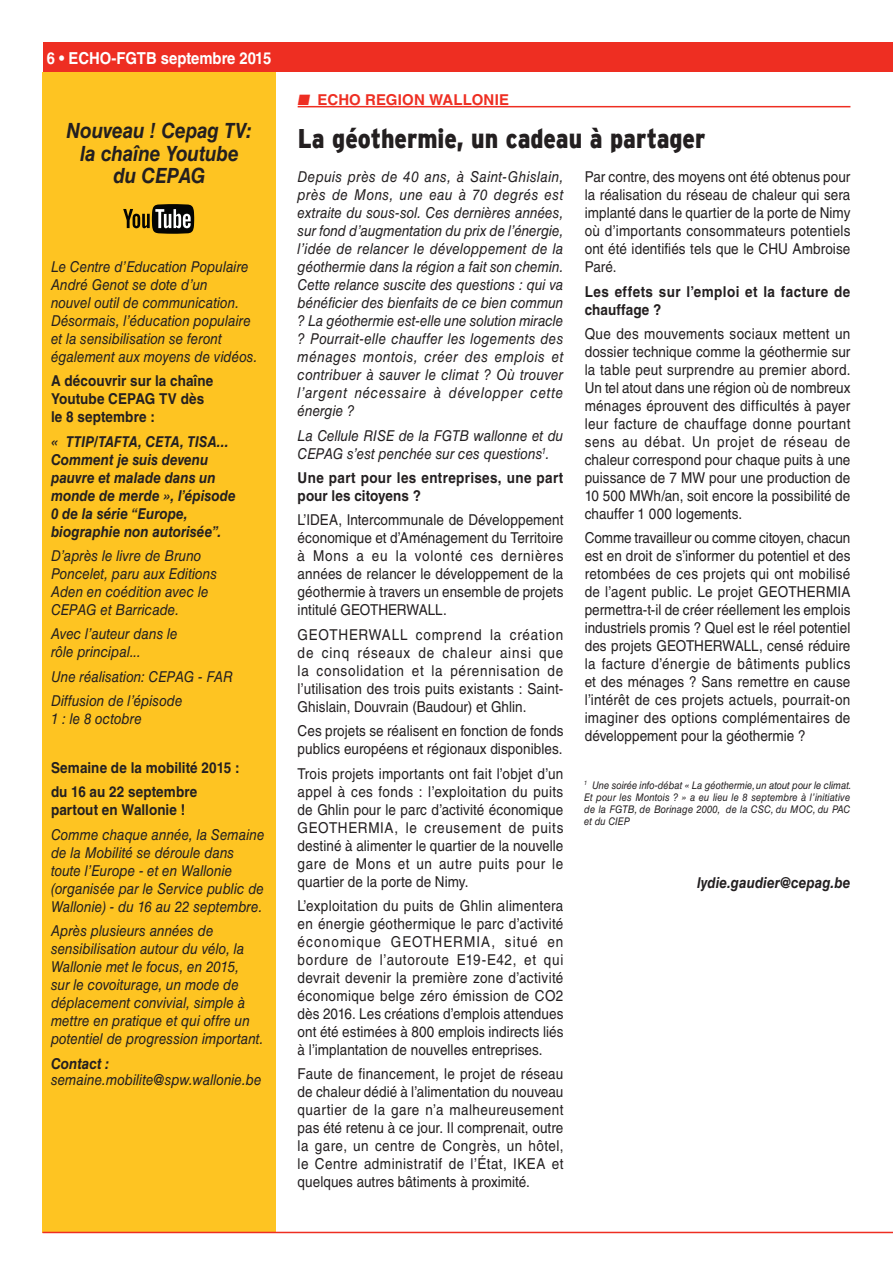
<style>
.page{position:relative;width:893px;height:1263px;background:#fff}
.page>*{position:absolute;margin:0;border:0;box-sizing:border-box;transform-origin:0 0}
.TITEL_18_20{font:900 27px "Interstate";color:#231f20;scale:.85 1}
.KADERTEKST_10_12{font:italic 700 21px/22.5px "Helvetica LT Std";letter-spacing:-.005em;color:#231f20;text-align:center;scale:.9 1}
.t1{font:700 16.5px "Helvetica LT Std";color:#fff;scale:.9 1}
.BODY_ECHO_10_12{font:15px/18px "Helvetica LT Std";letter-spacing:.005em;color:#231f20;text-align:justify;scale:.9 1}
.KADERTEKST_10_12-2{font:italic 15px/18px "Helvetica LT Std";color:#231f20;scale:.9 1}
.BODY_ECHO_10_12-2{font:italic 15px/18px "Helvetica LT Std";letter-spacing:.005em;color:#231f20;text-align:justify;scale:.9 1}
.KADERTEKST_10_12-3{font:italic 700 15px/18px "Helvetica LT Std";letter-spacing:.005em;color:#231f20;scale:.9 1}
.KADERTEKST_10_12-4{font:700 15px/18px "Helvetica LT Std";letter-spacing:.005em;color:#231f20;scale:.9 1}
.BODY_ECHO_10_12-3{font:700 15px/18px "Helvetica LT Std";letter-spacing:.025em;color:#231f20;scale:.9 1}
.BODY_ECHO_10_12-4{font:italic 700 15px "Helvetica LT Std";letter-spacing:.005em;color:#231f20;scale:.9 1}
.t2{font:700 15px "Helvetica LT Std";letter-spacing:.01em;color:#ee2e22}
.voetnoot{font:italic 10.5px/12px "Helvetica LT Std";letter-spacing:.005em;color:#231f20;text-align:justify;scale:.9 1}
</style>
<div class="page">
<div style="left:43px;top:43px;width:850px;height:29px;background:#ee2e22"></div>
<div style="left:43px;top:72px;width:233px;height:1161px;background:#fec422"></div>
<hr style="left:43px;top:1232px;width:850px;height:1px;background:#ee2e22">
<hr style="left:298px;top:106px;width:552px;height:1px;background:#ee2e22">
<svg style="left:123px;top:204px;width:71px;height:30px"></svg>
<p class="t1" style="left:47px;top:48px;width:251px">6 • ECHO-FGTB septembre 2015</p>
<p class="KADERTEKST_10_12" style="left:67px;top:119px;width:208px">Nouveau ! Cepag TV: la chaîne Youtube du CEPAG</p>
<p class="KADERTEKST_10_12-2" style="left:51px;top:258px;width:231px">Le Centre d’Education Populaire<br>André Genot se dote d’un<br>nouvel outil de communication.<br>Désormais, l’éducation populaire et la sensibilisation se feront également aux moyens de vidéos.</p>
<p class="KADERTEKST_10_12-4" style="left:51px;top:372px;width:182px">A découvrir sur la chaîne<br>Youtube CEPAG TV dès le 8 septembre :</p>
<p class="KADERTEKST_10_12-3" style="left:51px;top:432px;width:207px">« TTIP/TAFTA, CETA, TISA...<br>Comment je suis devenu pauvre et malade dans un monde de merde », l’épisode<br>0 de la série “Europe, biographie non autorisée”.</p>
<p class="KADERTEKST_10_12-2" style="left:51px;top:547px;width:186px">D’après le livre de Bruno<br>Poncelet, paru aux Editions<br>Aden en coédition avec le<br>CEPAG et Barricade.</p>
<p class="KADERTEKST_10_12-2" style="left:51px;top:625px;width:142px">Avec l’auteur dans le rôle principal...</p>
<p class="KADERTEKST_10_12-2" style="left:51px;top:667px;width:204px">Une réalisation: CEPAG - FAR</p>
<p class="KADERTEKST_10_12-2" style="left:51px;top:692px;width:148px">Diffusion de l’épisode<br>1 : le 8 octobre</p>
<p class="KADERTEKST_10_12-4" style="left:51px;top:758px;width:211px">Semaine de la mobilité 2015 :</p>
<p class="KADERTEKST_10_12-4" style="left:51px;top:783px;width:164px">du 16 au 22 septembre partout en Wallonie !</p>
<p class="KADERTEKST_10_12-2" style="left:51px;top:825px;width:239px">Comme chaque année, la Semaine de la Mobilité se déroule dans toute l’Europe - et en Wallonie (organisée par le Service public de<br>Wallonie) - du 16 au 22 septembre.</p>
<p class="KADERTEKST_10_12-2" style="left:51px;top:922px;width:238px">Après plusieurs années de sensibilisation autour du vélo, la<br>Wallonie met le focus, en 2015,<br>sur le covoiturage, un mode de déplacement convivial, simple à mettre en pratique et qui offre un potentiel de progression important.</p>
<p class="KADERTEKST_10_12-3" style="left:51px;top:1054px;width:67px">Contact :</p>
<p class="KADERTEKST_10_12-2" style="left:51px;top:1071px;width:236px">semaine.mobilite@spw.wallonie.be</p>
<p class="t2" style="left:298px;top:90px;width:213px">■ ECHO REGION WALLONIE</p>
<p class="TITEL_18_20" style="left:298px;top:123px;width:481px">La géothermie, un cadeau à partager</p>
<p class="BODY_ECHO_10_12-2" style="left:298px;top:168px;width:297px">Depuis près de 40 ans, à Saint-Ghislain, près de Mons, une eau à 70 degrés est extraite du sous-sol. Ces dernières années, sur fond d’augmentation du prix de l’énergie, l’idée de relancer le développement de la géothermie dans la région a fait son chemin.<br>Cette relance suscite des questions : qui va bénéficier des bienfaits de ce bien commun ? La géothermie est-elle une solution miracle ? Pourrait-elle chauffer les logements des ménages montois, créer des emplois et contribuer à sauver le climat ? Où trouver l’argent nécessaire à développer cette énergie ?</p>
<p class="BODY_ECHO_10_12-2" style="left:298px;top:426px;width:297px">La Cellule RISE de la FGTB wallonne et du<br>CEPAG s’est penchée sur ces questions<sup>1</sup>.</p>
<p class="BODY_ECHO_10_12-3" style="left:298px;top:469px;width:297px">Une part pour les entreprises, une part pour les citoyens ?</p>
<p class="BODY_ECHO_10_12" style="left:298px;top:511px;width:297px">L’IDEA, Intercommunale de Développement économique et d’Aménagement du Territoire à Mons a eu la volonté ces dernières années de relancer le développement de la géothermie à travers un ensemble de projets intitulé GEOTHERWALL.</p>
<p class="BODY_ECHO_10_12" style="left:298px;top:625px;width:297px">GEOTHERWALL comprend la création de cinq réseaux de chaleur ainsi que la consolidation et la pérennisation de l’utilisation des trois puits existants : Saint-Ghislain, Douvrain (Baudour) et Ghlin.</p>
<p class="BODY_ECHO_10_12" style="left:298px;top:722px;width:297px">Ces projets se réalisent en fonction de fonds publics européens et régionaux disponibles.</p>
<p class="BODY_ECHO_10_12" style="left:298px;top:764px;width:297px">Trois projets importants ont fait l’objet d’un appel à ces fonds : l’exploitation du puits de Ghlin pour le parc d’activité économique GEOTHERMIA, le creusement de puits destiné à alimenter le quartier de la nouvelle gare de Mons et un autre puits pour le quartier de la porte de Nimy.</p>
<p class="BODY_ECHO_10_12" style="left:298px;top:897px;width:297px">L’exploitation du puits de Ghlin alimentera en énergie géothermique le parc d’activité économique GEOTHERMIA, situé en bordure de l’autoroute E19-E42, et qui devrait devenir la première zone d’activité économique belge zéro émission de CO2 dès 2016. Les créations d’emplois attendues ont été estimées à 800 emplois indirects liés à l’implantation de nouvelles entreprises.</p>
<p class="BODY_ECHO_10_12" style="left:298px;top:1065px;width:297px">Faute de financement, le projet de réseau de chaleur dédié à l’alimentation du nouveau quartier de la gare n’a malheureusement pas été retenu à ce jour. Il comprenait, outre la gare, un centre de Congrès, un hôtel, le Centre administratif de l’État, IKEA et quelques autres bâtiments à proximité.</p>
<p class="BODY_ECHO_10_12" style="left:585px;top:168px;width:297px">Par contre, des moyens ont été obtenus pour la réalisation du réseau de chaleur qui sera implanté dans le quartier de la porte de Nimy où d’importants consommateurs potentiels ont été identifiés tels que le CHU Ambroise Paré.</p>
<p class="BODY_ECHO_10_12-3" style="left:585px;top:282px;width:297px">Les effets sur l’emploi et la facture de chauffage ?</p>
<p class="BODY_ECHO_10_12" style="left:585px;top:325px;width:297px">Que des mouvements sociaux mettent un dossier technique comme la géothermie sur la table peut surprendre au premier abord.<br>Un tel atout dans une région où de nombreux ménages éprouvent des difficultés à payer leur facture de chauffage donne pourtant sens au débat. Un projet de réseau de chaleur correspond pour chaque puits à une puissance de 7 MW pour une production de 10 500 MWh/an, soit encore la possibilité de chauffer 1 000 logements.</p>
<p class="BODY_ECHO_10_12" style="left:585px;top:529px;width:297px">Comme travailleur ou comme citoyen, chacun est en droit de s’informer du potentiel et des retombées de ces projets qui ont mobilisé de l’agent public. Le projet GEOTHERMIA permettra-t-il de créer réellement les emplois industriels promis ? Quel est le réel potentiel des projets GEOTHERWALL, censé réduire la facture d’énergie de bâtiments publics et des ménages ? Sans remettre en cause l’intérêt de ces projets actuels, pourrait-on imaginer des options complémentaires de développement pour la géothermie ?</p>
<p class="voetnoot" style="left:584px;top:779px;width:299px"><sup>1</sup> Une soirée info-débat « La géothermie, un atout pour le climat.<br>Et pour les Montois ? » a eu lieu le 8 septembre à l’initiative de la FGTB, de Borinage 2000, de la CSC, du MOC, du PAC et du CIEP</p>
<p class="BODY_ECHO_10_12-4" style="left:697px;top:873px;width:172px">lydie.gaudier@cepag.be</p>
</div>
